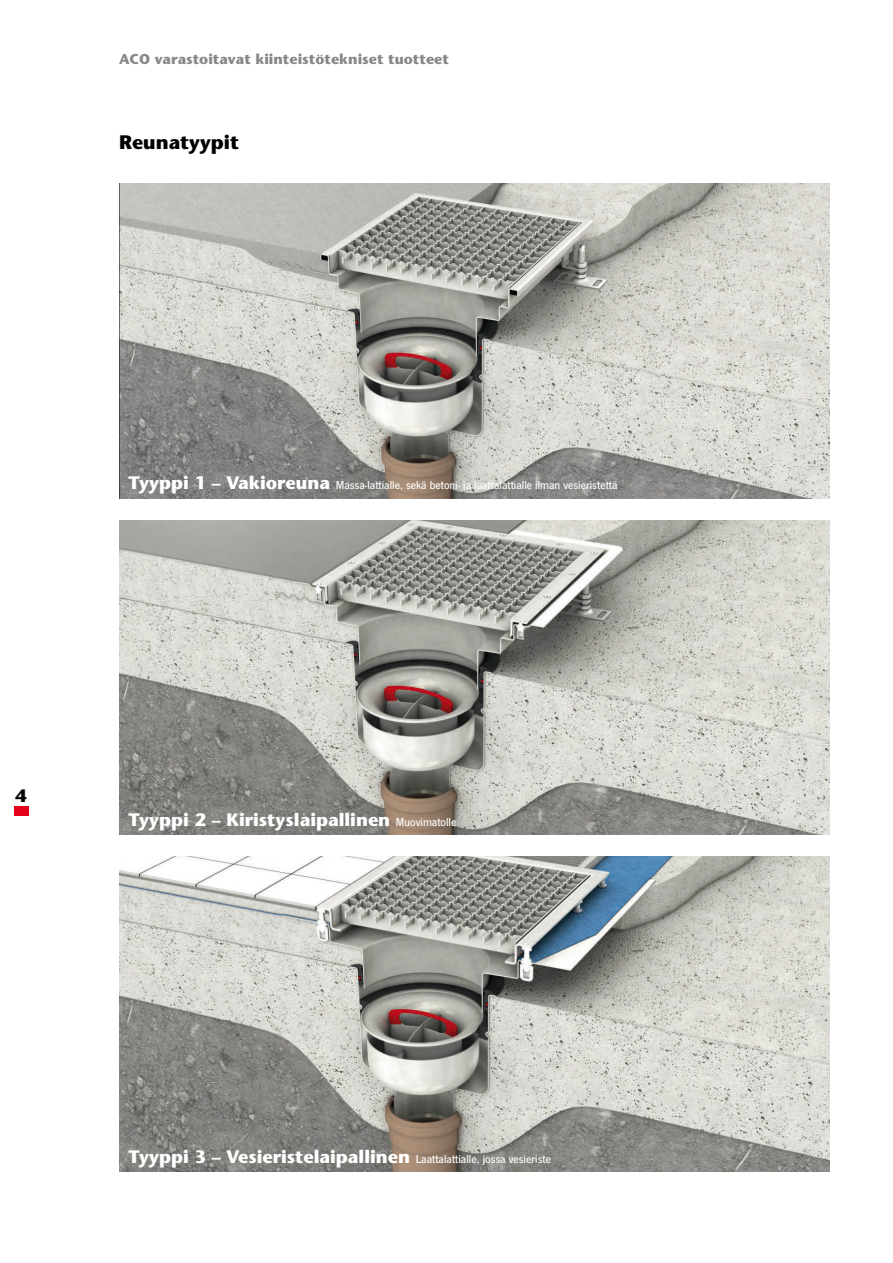
<style>
.page{position:relative;width:893px;height:1263px;background:#fff}
.page>*{position:absolute;margin:0;border:0;box-sizing:border-box;transform-origin:0 0}
.t1{font:700 19.5px "Stone Sans";color:#000}
.t2{font:700 18px "Stone Sans";color:#fff}
.t3{font:700 18px "Stone Sans";color:#000}
.t4{font:700 14.25px "Stone Sans";color:#87888a}
.t5{font:500 12px "News Gothic TOT";color:#fff}
.s1{font-family:"Stone Sans";font-weight:700;font-size:18px}
.s2{font-family:"News Gothic TOT";font-weight:500;font-size:12px}
</style>
<div class="page">
<hr style="left:14px;top:806px;width:4px;height:10px;background:#e2001a">
<hr style="left:19px;top:806px;width:4px;height:10px;background:#e2001a">
<div style="left:24px;top:806px;width:5px;height:10px;background:#e2001a"></div>
<img style="left:119px;top:183px;width:710px;height:315px">
<img style="left:119px;top:520px;width:710px;height:315px">
<img style="left:119px;top:856px;width:710px;height:315px">
<p class="t4" style="left:119px;top:50px;width:331px">ACO varastoitavat kiinteistötekniset tuotteet</p>
<h1 class="t1" style="left:119px;top:130px;width:122px">Reunatyypit</h1>
<p class="t5" style="left:129px;top:478px;width:490px"><span class="s1">Tyyppi 1 – Vakioreuna</span> Massa-lattialle, sekä betoni- ja laattalattialle ilman vesieristettä</p>
<h2 class="t3" style="left:16px;top:784px;width:13px">4</h2>
<h2 class="t2" style="left:129px;top:808px;width:329px">Tyyppi 2 – Kiristyslaipallinen <span class="s2">Muovimatolle</span></h2>
<p class="t5" style="left:129px;top:1152px;width:424px"><span class="s1">Tyyppi 3 – Vesieristelaipallinen</span> Laattalattialle, jossa vesieriste</p>
</div>
